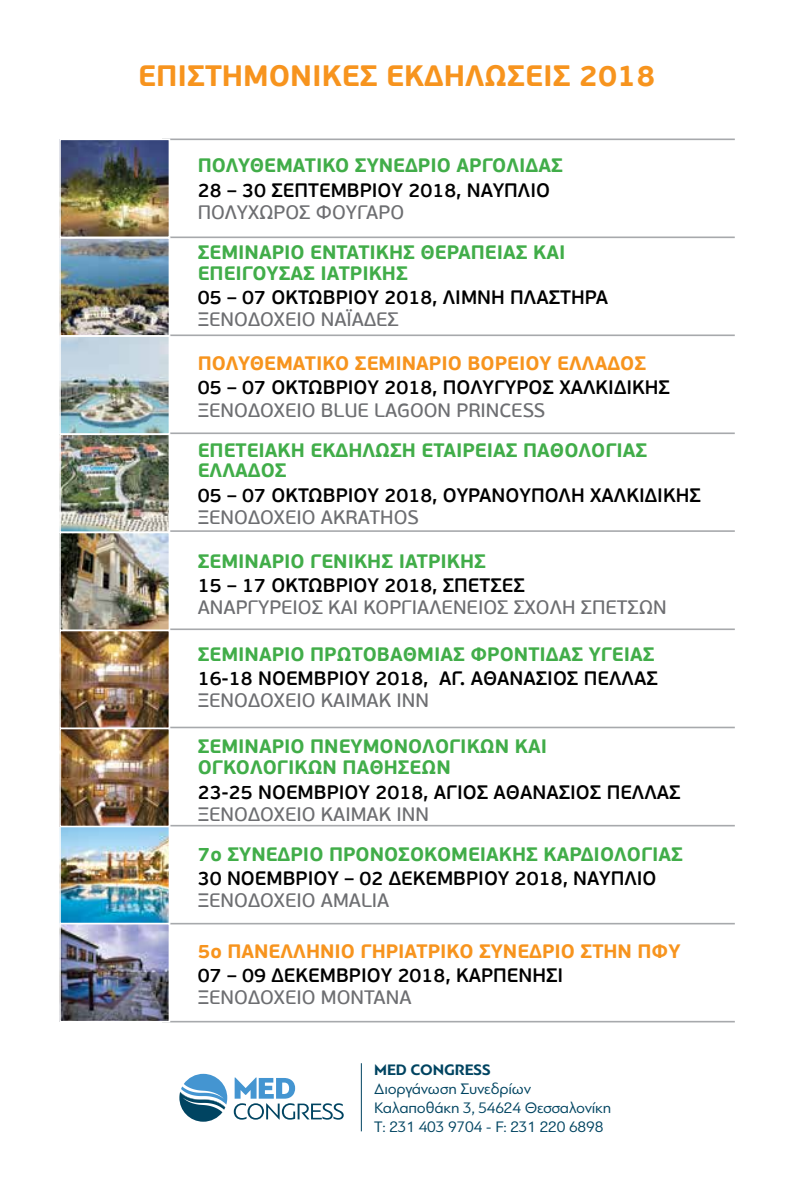
<style>
.page{position:relative;width:794px;height:1191px;background:#fff}
.page>*{position:absolute;margin:0;border:0;box-sizing:border-box;transform-origin:0 0}
.t1{font:700 29.4px "PF Beau Sans Pro";color:#f7941e}
.t2{font:600 19.43px "PF Beau Sans Pro";color:#000}
.t3{font:700 19.43px/20.5px "PF Beau Sans Pro";color:#41ad49}
.t4{font:19.43px "PF Beau Sans Pro Bbook";color:#6d6e71}
.t5{font:700 19.43px "PF Beau Sans Pro";color:#f7941e}
.t6{font:15.92px/19.1px "PF Bague Sans Pro";letter-spacing:-.01em;color:#004461}
.t7{font:700 15.92px "PF Bague Sans Pro";letter-spacing:-.01em;color:#004461}
</style>
<div class="page">
<hr style="left:162px;top:138px;width:573px;height:2px;background:#a7a9ac">
<hr style="left:162px;top:530px;width:573px;height:2px;background:#a7a9ac">
<hr style="left:162px;top:628px;width:573px;height:2px;background:#a7a9ac">
<hr style="left:162px;top:726px;width:573px;height:2px;background:#a7a9ac">
<hr style="left:162px;top:825px;width:573px;height:1px;background:#a7a9ac">
<hr style="left:162px;top:923px;width:573px;height:1px;background:#a7a9ac">
<hr style="left:162px;top:1020px;width:573px;height:2px;background:#a7a9ac">
<hr style="left:162px;top:236px;width:573px;height:2px;background:#a7a9ac">
<hr style="left:162px;top:334px;width:573px;height:2px;background:#a7a9ac">
<hr style="left:162px;top:432px;width:573px;height:2px;background:#a7a9ac">
<img style="left:62px;top:240px;width:105px;height:94px">
<div style="left:59px;top:237px;width:111px;height:100px;border:2px solid #fff"></div>
<img style="left:62px;top:141px;width:105px;height:94px">
<div style="left:59px;top:138px;width:111px;height:100px;border:2px solid #fff"></div>
<img style="left:62px;top:338px;width:105px;height:94px">
<div style="left:59px;top:335px;width:111px;height:100px;border:2px solid #fff"></div>
<img style="left:62px;top:436px;width:105px;height:94px">
<div style="left:59px;top:433px;width:111px;height:100px;border:2px solid #fff"></div>
<img style="left:62px;top:535px;width:105px;height:93px">
<div style="left:59px;top:532px;width:111px;height:99px;border:2px solid #fff"></div>
<img style="left:62px;top:632px;width:105px;height:94px">
<div style="left:59px;top:629px;width:111px;height:100px;border:2px solid #fff"></div>
<img style="left:62px;top:828px;width:105px;height:93px">
<div style="left:59px;top:825px;width:111px;height:99px;border:2px solid #fff"></div>
<img style="left:62px;top:730px;width:105px;height:94px">
<div style="left:59px;top:727px;width:111px;height:100px;border:2px solid #fff"></div>
<img style="left:62px;top:926px;width:105px;height:93px">
<div style="left:59px;top:923px;width:111px;height:99px;border:2px solid #fff"></div>
<svg style="left:179px;top:1073px;width:48px;height:48px"></svg>
<svg style="left:234px;top:1077px;width:110px;height:42px"></svg>
<hr style="left:361px;top:1063px;width:1px;height:68px;background:#004461">
<h1 class="t1" style="left:138px;top:57px;width:519px">ΕΠΙΣΤΗΜΟΝΙΚΕΣ ΕΚΔΗΛΩΣΕΙΣ 2018</h1>
<p class="t3" style="left:198px;top:156px;width:366px">ΠΟΛΥΘΕΜΑΤΙΚΟ ΣΥΝΕΔΡΙΟ ΑΡΓΟΛΙΔΑΣ</p>
<p class="t2" style="left:198px;top:178px;width:354px">28 – 30 ΣΕΠΤΕΜΒΡΙΟΥ 2018, ΝΑΥΠΛΙΟ</p>
<p class="t4" style="left:198px;top:201px;width:208px">ΠΟΛΥΧΩΡΟΣ ΦΟΥΓΑΡΟ</p>
<p class="t3" style="left:198px;top:242px;width:369px">ΣΕΜΙΝΑΡΙΟ ΕΝΤΑΤΙΚΗΣ ΘΕΡΑΠΕΙΑΣ ΚΑΙ<br>ΕΠΕΙΓΟΥΣΑΣ ΙΑΤΡΙΚΗΣ</p>
<p class="t2" style="left:198px;top:285px;width:412px">05 – 07 ΟΚΤΩΒΡΙΟΥ 2018, ΛΙΜΝΗ ΠΛΑΣΤΗΡΑ</p>
<p class="t4" style="left:198px;top:308px;width:203px">ΞΕΝΟΔΟΧΕΙΟ ΝΑΪΑΔΕΣ</p>
<p class="t5" style="left:198px;top:351px;width:450px">ΠΟΛΥΘΕΜΑΤΙΚΟ ΣΕΜΙΝΑΡΙΟ ΒΟΡΕΙΟΥ ΕΛΛΑΔΟΣ</p>
<p class="t2" style="left:198px;top:376px;width:474px">05 – 07 ΟΚΤΩΒΡΙΟΥ 2018, ΠΟΛΥΓΥΡΟΣ ΧΑΛΚΙΔΙΚΗΣ</p>
<p class="t4" style="left:198px;top:398px;width:349px">ΞΕΝΟΔΟΧΕΙΟ BLUE LAGOON PRINCESS</p>
<p class="t3" style="left:198px;top:440px;width:451px">ΕΠΕΤΕΙΑΚΗ ΕΚΔΗΛΩΣΗ ΕΤΑΙΡΕΙΑΣ ΠΑΘΟΛΟΓΙΑΣ<br>ΕΛΛΑΔΟΣ</p>
<p class="t2" style="left:198px;top:483px;width:504px">05 – 07 ΟΚΤΩΒΡΙΟΥ 2018, ΟΥΡΑΝΟΥΠΟΛΗ ΧΑΛΚΙΔΙΚΗΣ</p>
<p class="t4" style="left:198px;top:505px;width:222px">ΞΕΝΟΔΟΧΕΙΟ AKRATHOS</p>
<p class="t3" style="left:198px;top:551px;width:290px">ΣΕΜΙΝΑΡΙΟ ΓΕΝΙΚΗΣ ΙΑΤΡΙΚΗΣ</p>
<p class="t2" style="left:198px;top:574px;width:328px">15 – 17 ΟΚΤΩΒΡΙΟΥ 2018, ΣΠΕΤΣΕΣ</p>
<p class="t4" style="left:198px;top:596px;width:470px">ΑΝΑΡΓΥΡΕΙΟΣ ΚΑΙ ΚΟΡΓΙΑΛΕΝΕΙΟΣ ΣΧΟΛΗ ΣΠΕΤΣΩΝ</p>
<p class="t3" style="left:198px;top:644px;width:458px">ΣΕΜΙΝΑΡΙΟ ΠΡΩΤΟΒΑΘΜΙΑΣ ΦΡΟΝΤΙΔΑΣ ΥΓΕΙΑΣ</p>
<p class="t2" style="left:198px;top:666px;width:461px">16-18 ΝΟΕΜΒΡΙΟΥ 2018, ΑΓ. ΑΘΑΝΑΣΙΟΣ ΠΕΛΛΑΣ</p>
<p class="t4" style="left:198px;top:689px;width:233px">ΞΕΝΟΔΟΧΕΙΟ ΚΑΙΜΑΚ ΙΝΝ</p>
<p class="t3" style="left:198px;top:736px;width:351px;line-height:21.2px">ΣΕΜΙΝΑΡΙΟ ΠΝΕΥΜΟΝΟΛΟΓΙΚΩΝ ΚΑΙ<br>ΟΓΚΟΛΟΓΙΚΩΝ ΠΑΘΗΣΕΩΝ</p>
<p class="t2" style="left:198px;top:780px;width:484px">23-25 ΝΟΕΜΒΡΙΟΥ 2018, ΑΓΙΟΣ ΑΘΑΝΑΣΙΟΣ ΠΕΛΛΑΣ</p>
<p class="t4" style="left:198px;top:802px;width:233px">ΞΕΝΟΔΟΧΕΙΟ ΚΑΙΜΑΚ ΙΝΝ</p>
<p class="t3" style="left:198px;top:844px;width:487px">7ο ΣΥΝΕΔΡΙΟ ΠΡΟΝΟΣΟΚΟΜΕΙΑΚΗΣ ΚΑΡΔΙΟΛΟΓΙΑΣ</p>
<p class="t2" style="left:198px;top:867px;width:460px">30 ΝΟΕΜΒΡΙΟΥ – 02 ΔΕΚΕΜΒΡΙΟΥ 2018, ΝΑΥΠΛΙΟ</p>
<p class="t4" style="left:198px;top:889px;width:193px">ΞΕΝΟΔΟΧΕΙΟ AMALIA</p>
<p class="t5" style="left:198px;top:939px;width:484px">5o ΠΑΝΕΛΛΗΝΙΟ ΓΗΡΙΑΤΡΙΚΟ ΣΥΝΕΔΡΙΟ ΣΤΗΝ ΠΦΥ</p>
<p class="t2" style="left:198px;top:963px;width:367px">07 – 09 ΔΕΚΕΜΒΡΙΟΥ 2018, ΚΑΡΠΕΝΗΣΙ</p>
<p class="t4" style="left:198px;top:986px;width:215px">ΞΕΝΟΔΟΧΕΙΟ MONTANA</p>
<p class="t7" style="left:374px;top:1059px;width:118px">MED CONGRESS</p>
<p class="t6" style="left:374px;top:1079px;width:239px">∆ιοργάνωση Συνεδρίων<br>Καλαποθάκη 3, 54624 Θεσσαλονίκη<br>Τ: 231 403 9704 - F: 231 220 6898</p>
</div>
